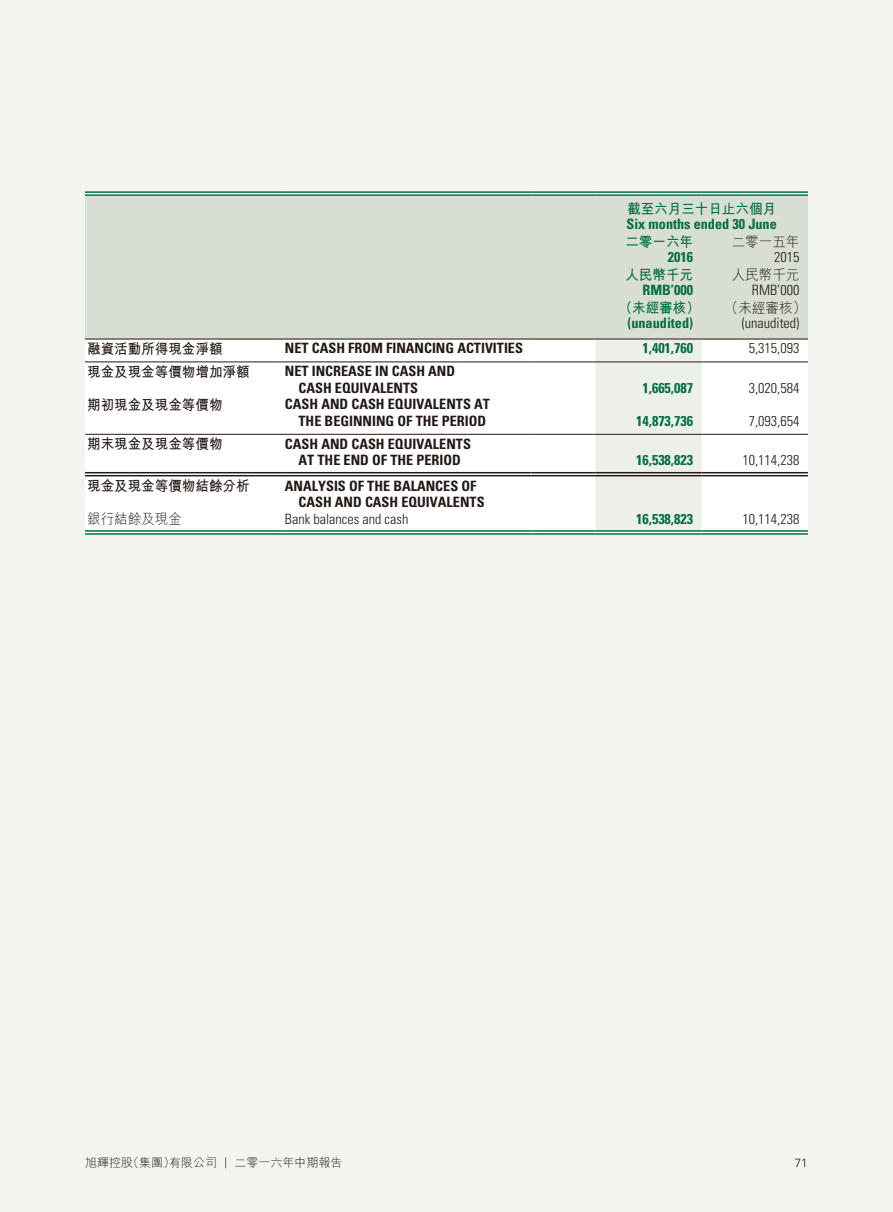
<style>
.page{position:relative;width:893px;height:1212px;background:#f2f4f0}
.page>*{position:absolute;margin:0;border:0;box-sizing:border-box;transform-origin:0 0}
.t1{font:700 condensed 14.25px/16.5px "Univers LT Std";color:#231916}
.t2{font:700 condensed 14.25px "Univers LT Std";color:#006e42}
.t3{font:300 condensed 14.25px "Univers LT Std";color:#231916}
.t4{font:14.25px "M Hei HK Bold E Ten B5 H";color:#231916;scale:.95 1}
.t5{font:14.25px "M Hei HK Bold E Ten B5 H";color:#006e42;scale:.95 1}
.t6{font:14.25px "M Hei HK Light E Ten B5 H";color:#231916;scale:.95 1}
.t7{font:12px "M Hei HK Light E Ten B5 H";color:#231916}
.t8{font:300 12px "Univers LT Std";color:#231916}
</style>
<div class="page">
<div style="left:85px;top:193px;width:723px;height:340px;background:#fff"></div>
<div style="left:85px;top:196px;width:723px;height:143px;background:#d8ded2"></div>
<svg style="left:595px;top:340px;width:107px;height:190px"></svg>
<hr style="left:85px;top:191px;width:200px;height:2px;background:#006e42">
<hr style="left:85px;top:194px;width:200px;height:2px;background:#006e42">
<hr style="left:285px;top:191px;width:246px;height:2px;background:#006e42">
<hr style="left:285px;top:194px;width:246px;height:2px;background:#006e42">
<hr style="left:531px;top:191px;width:64px;height:2px;background:#006e42">
<hr style="left:531px;top:194px;width:64px;height:2px;background:#006e42">
<hr style="left:595px;top:191px;width:107px;height:2px;background:#006e42">
<hr style="left:595px;top:194px;width:107px;height:2px;background:#006e42">
<hr style="left:702px;top:191px;width:106px;height:2px;background:#006e42">
<hr style="left:702px;top:194px;width:106px;height:2px;background:#006e42">
<hr style="left:85px;top:339px;width:200px;height:1px;background:#231916">
<hr style="left:285px;top:339px;width:246px;height:1px;background:#231916">
<hr style="left:531px;top:339px;width:64px;height:1px;background:#231916">
<hr style="left:595px;top:339px;width:107px;height:1px;background:#231916">
<hr style="left:702px;top:339px;width:106px;height:1px;background:#231916">
<hr style="left:85px;top:361px;width:200px;height:1px;background:#231916">
<hr style="left:285px;top:361px;width:246px;height:1px;background:#231916">
<hr style="left:531px;top:361px;width:64px;height:1px;background:#231916">
<hr style="left:595px;top:361px;width:107px;height:1px;background:#231916">
<hr style="left:702px;top:361px;width:106px;height:1px;background:#231916">
<hr style="left:85px;top:434px;width:200px;height:1px;background:#231916">
<hr style="left:285px;top:434px;width:246px;height:1px;background:#231916">
<hr style="left:531px;top:434px;width:64px;height:1px;background:#231916">
<hr style="left:595px;top:434px;width:107px;height:1px;background:#231916">
<hr style="left:702px;top:434px;width:106px;height:1px;background:#231916">
<hr style="left:85px;top:472px;width:200px;height:1px;background:#231916">
<hr style="left:85px;top:475px;width:200px;height:1px;background:#231916">
<hr style="left:285px;top:472px;width:246px;height:1px;background:#231916">
<hr style="left:285px;top:475px;width:246px;height:1px;background:#231916">
<hr style="left:531px;top:472px;width:64px;height:1px;background:#231916">
<hr style="left:531px;top:475px;width:64px;height:1px;background:#231916">
<hr style="left:595px;top:472px;width:107px;height:1px;background:#231916">
<hr style="left:595px;top:475px;width:107px;height:1px;background:#231916">
<hr style="left:702px;top:472px;width:106px;height:1px;background:#231916">
<hr style="left:702px;top:475px;width:106px;height:1px;background:#231916">
<hr style="left:85px;top:530px;width:200px;height:2px;background:#006e42">
<hr style="left:85px;top:533px;width:200px;height:2px;background:#006e42">
<hr style="left:285px;top:530px;width:246px;height:2px;background:#006e42">
<hr style="left:285px;top:533px;width:246px;height:2px;background:#006e42">
<hr style="left:531px;top:530px;width:64px;height:2px;background:#006e42">
<hr style="left:531px;top:533px;width:64px;height:2px;background:#006e42">
<hr style="left:595px;top:530px;width:107px;height:2px;background:#006e42">
<hr style="left:595px;top:533px;width:107px;height:2px;background:#006e42">
<hr style="left:702px;top:530px;width:106px;height:2px;background:#006e42">
<hr style="left:702px;top:533px;width:106px;height:2px;background:#006e42">
<p class="t5" style="left:627px;top:203px;width:158px">截至六月三十日止六個月</p>
<p class="t2" style="left:626px;top:218px;width:152px">Six months ended 30 June</p>
<p class="t5" style="left:625px;top:236px;width:73px">二零一六年</p>
<p class="t6" style="left:732px;top:236px;width:73px">二零一五年</p>
<p class="t2" style="left:668px;top:251px;width:27px">2016</p>
<p class="t3" style="left:774px;top:251px;width:27px">2015</p>
<p class="t5" style="left:625px;top:269px;width:73px">人民幣千元</p>
<p class="t6" style="left:732px;top:269px;width:73px">人民幣千元</p>
<p class="t2" style="left:642px;top:284px;width:52px">RMB’000</p>
<p class="t3" style="left:752px;top:284px;width:49px">RMB’000</p>
<p class="t5" style="left:619px;top:302px;width:87px">（未經審核）</p>
<p class="t6" style="left:725px;top:302px;width:87px">（未經審核）</p>
<p class="t2" style="left:627px;top:317px;width:67px">(unaudited)</p>
<p class="t3" style="left:742px;top:317px;width:59px">(unaudited)</p>
<p class="t4" style="left:87px;top:343px;width:144px">融資活動所得現金淨額</p>
<p class="t1" style="left:285px;top:341px;width:240px">NET CASH FROM FINANCING ACTIVITIES</p>
<p class="t2" style="left:642px;top:342px;width:52px">1,401,760</p>
<p class="t3" style="left:749px;top:342px;width:52px">5,315,093</p>
<p class="t4" style="left:87px;top:366px;width:172px">現金及現金等價物增加淨額</p>
<p class="t1" style="left:298px;top:364px;width:158px;text-indent:-14px">NET INCREASE IN CASH AND<br>CASH EQUIVALENTS</p>
<p class="t2" style="left:642px;top:381px;width:52px">1,665,087</p>
<p class="t3" style="left:749px;top:381px;width:52px">3,020,584</p>
<p class="t4" style="left:87px;top:399px;width:144px">期初現金及現金等價物</p>
<p class="t1" style="left:285px;top:397px;width:207px;text-align:right">CASH AND CASH EQUIVALENTS AT<br>THE BEGINNING OF THE PERIOD</p>
<p class="t4" style="left:87px;top:439px;width:144px">期末現金及現金等價物</p>
<p class="t1" style="left:285px;top:436px;width:188px;text-align:center">CASH AND CASH EQUIVALENTS<br>AT THE END OF THE PERIOD</p>
<p class="t2" style="left:636px;top:414px;width:58px">14,873,736</p>
<p class="t3" style="left:749px;top:414px;width:52px">7,093,654</p>
<p class="t2" style="left:636px;top:453px;width:58px">16,538,823</p>
<p class="t3" style="left:742px;top:453px;width:58px">10,114,238</p>
<p class="t4" style="left:87px;top:480px;width:172px">現金及現金等價物結餘分析</p>
<p class="t1" style="left:298px;top:478px;width:188px;text-indent:-14px">ANALYSIS OF THE BALANCES OF<br>CASH AND CASH EQUIVALENTS</p>
<p class="t6" style="left:87px;top:513px;width:101px">銀行結餘及現金</p>
<p class="t3" style="left:285px;top:512px;width:125px">Bank balances and cash</p>
<p class="t2" style="left:636px;top:512px;width:58px">16,538,823</p>
<p class="t3" style="left:742px;top:512px;width:58px">10,114,238</p>
<p class="t7" style="left:85px;top:1158px;width:259px">旭輝控股（集團）有限公司 | 二零一六年中期報告</p>
<p class="t8" style="left:795px;top:1157px;width:15px">71</p>
</div>
